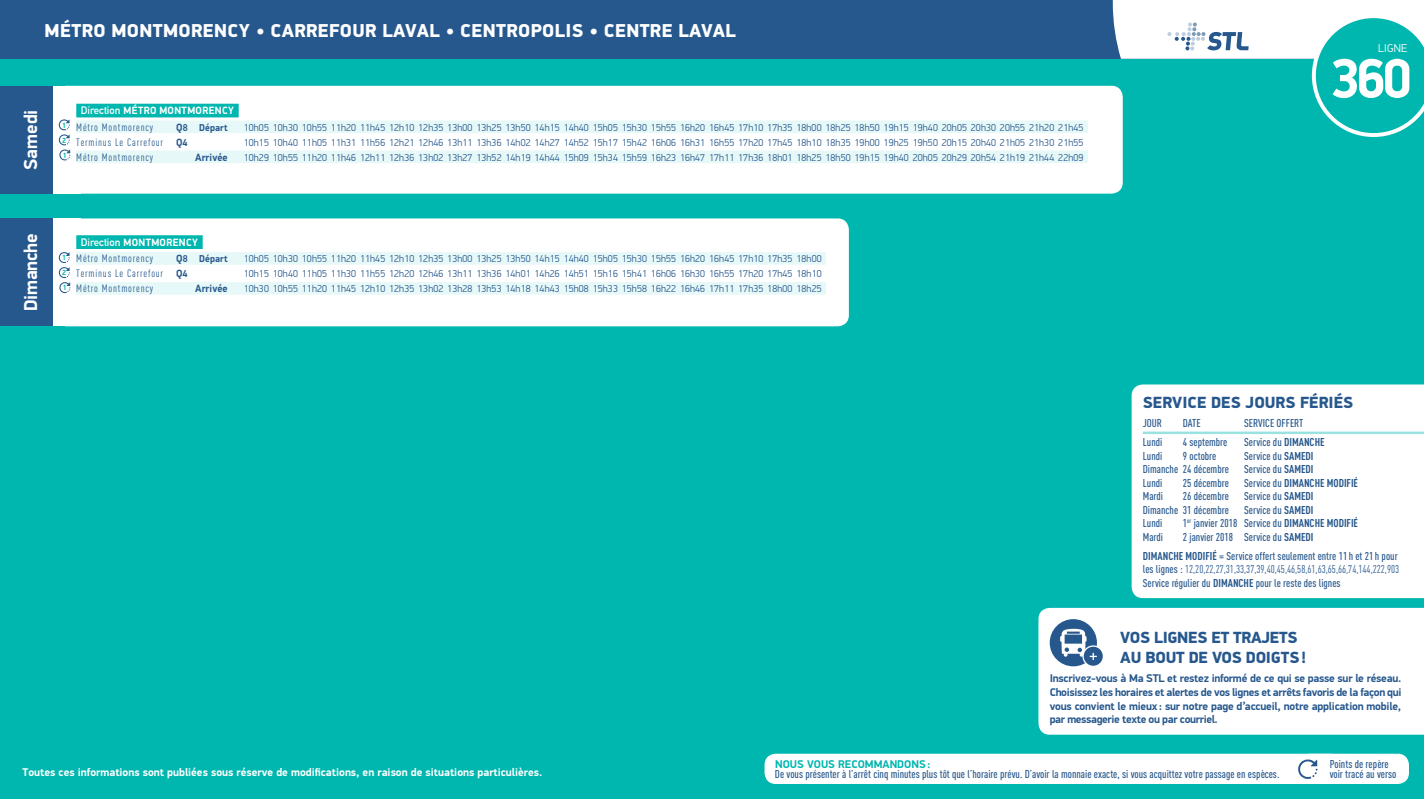
<style>
.page{position:relative;width:1424px;height:799px;background:#fff}
.page>*{position:absolute;margin:0;border:0;box-sizing:border-box;transform-origin:0 0}
.t1{font:700 56px "PF Din Display Pro";color:#fff}
.t2{font:900 18.75px "PF Din Display Pro";letter-spacing:.02em;color:#fff}
.t3{font:700 18.75px "PF Din Display Pro";letter-spacing:-.01em;color:#fff}
.t4{font:900 16.25px/19.5px "PF Din Display Pro";letter-spacing:-.02em;color:#27588d}
.t5{font:900 16.25px "PF Din Display Pro";color:#27588d}
.t6{font:300 11.38px "PF Din Display Pro";letter-spacing:.02em;color:#fff}
.t7{font:500 11.25px/10px "DIN Cond";color:#27588d}
.t8{font:700 11.25px/13.8px "PF Din Display Pro";letter-spacing:-.03em;color:#27588d;text-align:justify}
.t9{font:11.25px/13.5px "DIN Cond";color:#27588d}
.t10{font:700 11.25px "PF Din Display Pro";color:#fff}
.t11{font:700 11.25px "DIN Cond";color:#27588d}
.t12{font:700 11.25px "PF Din Display Pro";color:#00b7af}
.t13{font:10.62px "DIN Cond";letter-spacing:.075em;color:#27588d}
.t14{font:700 10.62px "DIN Alternate";color:#fff}
.t15{font:700 10.62px "PF Din Display Pro";letter-spacing:.03em;color:#fff;scale:.95 1}
.t16{font:700 10.62px "PF Din Display Pro";color:#27588d;scale:.95 1}
.t17{font:300 10px "PF Din Display Pro";letter-spacing:.02em;color:#27588d}
.t18{font:700 10px "PF Din Display Pro";letter-spacing:.01em;color:#27588d;scale:.95 1}
.t19{font:700 7.5px "PF Din Display Pro";color:#00b7af}
.s1{font-family:"PF Din Display Pro"}
.s2{font-size:10.62px}
.s3{font-family:"PF Din Display Pro";font-weight:700}
.s4{font-family:"PF Din Display Pro";font-weight:700;font-size:10px}
.s5{font-weight:700}
.s6{font-weight:500}
</style>
<div class="page">
<div style="left:0;top:59px;width:1423px;height:740px;background:#00b7af"></div>
<div style="left:764px;top:754px;width:577px;height:30px;background:#fff;border-radius:11px"></div>
<div style="left:1297px;top:753px;width:111px;height:31px;background:#fff;border-radius:11px"></div>
<svg style="left:1298px;top:759px;width:19px;height:20px"></svg>
<div style="left:1038px;top:608px;width:385px;height:126px;background:#fff"></div>
<div style="left:1049px;top:619px;width:47px;height:47px;background:#27588d;border-radius:50%"></div>
<div style="left:1082px;top:646px;width:21px;height:20px;background:#27588d;border-radius:50%"></div>
<div style="left:1082px;top:645px;width:21px;height:22px;border:1px solid #fff;border-radius:50%"></div>
<svg style="left:1059px;top:85px;width:37px;height:669px"></svg>
<div style="left:1131px;top:384px;width:292px;height:214px;background:#fff"></div>
<hr style="left:1142px;top:431px;width:281px;height:3px;background:#99e2df">
<div style="left:0;top:86px;width:80px;height:108px;background:#fff"></div>
<div style="left:0;top:218px;width:80px;height:108px;background:#fff"></div>
<div style="left:70px;top:86px;width:1052px;height:108px;background:#fff"></div>
<div style="left:76px;top:104px;width:163px;height:13px;background:#00b7af"></div>
<div style="left:76px;top:121px;width:1011px;height:12px;background:#e6f8f7"></div>
<div style="left:76px;top:136px;width:1011px;height:12px;background:#fff"></div>
<div style="left:76px;top:151px;width:1011px;height:12px;background:#e6f8f7"></div>
<div style="left:70px;top:218px;width:778px;height:108px;background:#fff"></div>
<div style="left:76px;top:235px;width:127px;height:14px;background:#00b7af"></div>
<div style="left:76px;top:252px;width:749px;height:13px;background:#e6f8f7"></div>
<div style="left:76px;top:267px;width:749px;height:13px;background:#fff"></div>
<div style="left:76px;top:282px;width:749px;height:13px;background:#e6f8f7"></div>
<div style="left:57px;top:133px;width:14px;height:14px;background:#fff;border-radius:50%"></div>
<div style="left:57px;top:118px;width:14px;height:14px;background:#fff;border-radius:50%"></div>
<svg style="left:58px;top:148px;width:14px;height:14px"></svg>
<svg style="left:58px;top:119px;width:12px;height:42px"></svg>
<div style="left:57px;top:265px;width:14px;height:14px;background:#fff;border-radius:50%"></div>
<div style="left:57px;top:250px;width:14px;height:14px;background:#fff;border-radius:50%"></div>
<svg style="left:58px;top:280px;width:14px;height:14px"></svg>
<svg style="left:58px;top:252px;width:12px;height:41px"></svg>
<div style="left:0;top:86px;width:52px;height:108px;background:#27588d"></div>
<div style="left:0;top:218px;width:52px;height:108px;background:#27588d"></div>
<div style="left:0;top:0;width:1423px;height:59px;background:#27588d"></div>
<svg style="left:1112px;top:0;width:311px;height:137px"></svg>
<h2 class="t2" style="left:45px;top:19px;width:692px">MÉTRO MONTMORENCY • CARREFOUR LAVAL • CENTROPOLIS • CENTRE LAVAL</h2>
<h2 class="t3" style="left:19px;top:170px;width:62px;rotate:-90deg">Samedi</h2>
<p class="t19" style="left:62px;top:121px;width:6px">1</p>
<p class="t19" style="left:63px;top:151px;width:6px">1</p>
<p class="t19" style="left:62px;top:136px;width:6px">2</p>
<p class="t14" style="left:81px;top:102px;width:65px">Direction <span class="s1">MÉTRO</span></p>
<p class="t15" style="left:159px;top:104px;width:17px">MONT</p>
<p class="t15" style="left:187px;top:104px;width:17px">MOREN</p>
<p class="t15" style="left:222px;top:104px;width:14px">CY</p>
<p class="t13" style="left:76px;top:121px;width:78px">Métro Montmorency</p>
<p class="t18" style="left:176px;top:121px;width:56px"><span class="s2">Q</span>8 Départ</p>
<p class="t17" style="left:244px;top:121px;width:841px">10h05 10h30 10h55 11h20 11h45 12h10 12h35 13h00 13h25 13h50 14h15 14h40 15h05 15h30 15h55 16h20 16h45 17h10 17h35 18h00 18h25 18h50 19h15 19h40 20h05 20h30 20h55 21h20 21h45</p>
<p class="t13" style="left:76px;top:136px;width:113px">Terminus Le Carrefour <span class="s3">Q</span><span class="s4">4</span></p>
<p class="t17" style="left:244px;top:136px;width:841px">10h15 10h40 11h05 11h31 11h56 12h21 12h46 13h11 13h36 14h02 14h27 14h52 15h17 15h42 16h06 16h31 16h55 17h20 17h45 18h10 18h35 19h00 19h25 19h50 20h15 20h40 21h05 21h30 21h55</p>
<p class="t13" style="left:76px;top:151px;width:78px">Métro Montmorency</p>
<p class="t16" style="left:187px;top:150px;width:44px">Arrivée</p>
<p class="t17" style="left:244px;top:151px;width:841px">10h29 10h55 11h20 11h46 12h11 12h36 13h02 13h27 13h52 14h19 14h44 15h09 15h34 15h59 16h23 16h47 17h11 17h36 18h01 18h25 18h50 19h15 19h40 20h05 20h29 20h54 21h19 21h44 22h09</p>
<h2 class="t3" style="left:19px;top:311px;width:79px;rotate:-90deg">Dimanche</h2>
<p class="t19" style="left:62px;top:253px;width:6px">1</p>
<p class="t19" style="left:63px;top:283px;width:6px">1</p>
<p class="t19" style="left:62px;top:268px;width:6px">2</p>
<p class="t14" style="left:81px;top:234px;width:59px">Direction <span class="s1">MONT</span></p>
<p class="t15" style="left:151px;top:236px;width:17px">MOREN</p>
<p class="t15" style="left:186px;top:236px;width:14px">CY</p>
<p class="t13" style="left:76px;top:252px;width:78px">Métro Montmorency</p>
<p class="t18" style="left:176px;top:253px;width:56px"><span class="s2">Q</span>8 Départ</p>
<p class="t17" style="left:244px;top:253px;width:579px">10h05 10h30 10h55 11h20 11h45 12h10 12h35 13h00 13h25 13h50 14h15 14h40 15h05 15h30 15h55 16h20 16h45 17h10 17h35 18h00</p>
<p class="t13" style="left:76px;top:267px;width:113px">Terminus Le Carrefour <span class="s3">Q</span><span class="s4">4</span></p>
<p class="t17" style="left:244px;top:268px;width:579px">10h15 10h40 11h05 11h30 11h55 12h20 12h46 13h11 13h36 14h01 14h26 14h51 15h16 15h41 16h06 16h30 16h55 17h20 17h45 18h10</p>
<p class="t13" style="left:76px;top:282px;width:78px">Métro Montmorency</p>
<p class="t16" style="left:187px;top:282px;width:44px">Arrivée</p>
<p class="t17" style="left:244px;top:283px;width:579px">10h30 10h55 11h20 11h45 12h10 12h35 13h02 13h28 13h53 14h18 14h43 15h08 15h33 15h58 16h22 16h46 17h11 17h35 18h00 18h25</p>
<p class="t6" style="left:1377px;top:42px;width:31px">LIGNE</p>
<h1 class="t1" style="left:1329px;top:45px;width:83px">360</h1>
<h3 class="t5" style="left:1142px;top:392px;width:212px">SERVICE DES JOURS FÉRIÉS</h3>
<p class="t7" style="left:1142px;top:418px;width:21px">JOUR</p>
<p class="t7" style="left:1182px;top:418px;width:19px">DATE</p>
<p class="t7" style="left:1243px;top:418px;width:61px">SERVICE OFFERT</p>
<p class="t7" style="left:1142px;top:437px;width:21px">Lundi</p>
<p class="t7" style="left:1182px;top:437px;width:46px">4 septembre</p>
<p class="t7" style="left:1243px;top:437px;width:82px">Service du <span class="s5">DIMANCHE</span></p>
<p class="t7" style="left:1142px;top:450px;width:21px">Lundi</p>
<p class="t7" style="left:1182px;top:450px;width:35px">9 octobre</p>
<p class="t7" style="left:1243px;top:450px;width:71px">Service du <span class="s5">SAMEDI</span></p>
<p class="t7" style="left:1142px;top:464px;width:87px">Dimanche 24 décembre</p>
<p class="t7" style="left:1243px;top:464px;width:71px">Service du <span class="s5">SAMEDI</span></p>
<p class="t7" style="left:1142px;top:477px;width:21px">Lundi</p>
<p class="t7" style="left:1182px;top:477px;width:47px">25 décembre</p>
<p class="t11" style="left:1243px;top:476px;width:115px"><span class="s6">Service du</span> DIMANCHE MODIFIÉ</p>
<p class="t7" style="left:1142px;top:491px;width:22px">Mardi</p>
<p class="t7" style="left:1182px;top:491px;width:47px">26 décembre</p>
<p class="t7" style="left:1243px;top:491px;width:71px">Service du <span class="s5">SAMEDI</span></p>
<p class="t7" style="left:1142px;top:504px;width:87px">Dimanche 31 décembre</p>
<p class="t7" style="left:1243px;top:504px;width:71px">Service du <span class="s5">SAMEDI</span></p>
<p class="t7" style="left:1142px;top:518px;width:21px">Lundi</p>
<p class="t7" style="left:1182px;top:518px;width:177px">1<sup>er</sup> janvier 2018 Service du <span class="s5">DIMANCHE MODIFIÉ</span></p>
<p class="t7" style="left:1142px;top:531px;width:22px">Mardi</p>
<p class="t7" style="left:1142px;top:527px;width:256px;line-height:19.1px;text-indent:40px">2 janvier 2018 Service du <span class="s5">SAMEDI<br>DIMANCHE MODIFIÉ</span> = Service offert seulement entre 11h et 21h pour</p>
<p class="t9" style="left:1142px;top:562px;width:258px"><span class="s6">les lignes :</span> 12,20,22,27,31,33,37,39,40,45,46,58,61,63,65,66,74,144,222,903<br><span class="s6">Service régulier du</span> <span class="s5">DIMANCHE</span> <span class="s6">pour le reste des lignes</span></p>
<h3 class="t4" style="left:1120px;top:628px;width:187px">VOS LIGNES ET TRAJETS<br>AU BOUT DE VOS DOIGTS!</h3>
<p class="t8" style="left:1049px;top:672px;width:353px">I nscrivez-vous à Ma STL et restez informé de ce qui se passe sur le réseau.<br>Choisissez les horaires et alertes de vos lignes et arrêts favoris de la façon qui vous convient le mieux: sur notre page d’accueil, notre application mobile, par messagerie texte ou par courriel.</p>
<p class="t10" style="left:22px;top:766px;width:521px">Toutes ces informations sont publiées sous réserve de modifications, en raison de situations particulières.</p>
<p class="t12" style="left:775px;top:757px;width:8px">NOU</p>
<p class="t12" style="left:797px;top:757px;width:18px">S VOU</p>
<p class="t12" style="left:828px;top:757px;width:104px">S RECOMMANDONS:</p>
<p class="t7" style="left:774px;top:768px;width:506px">De vous présenter à l’arrêt cinq minutes plus tôt que l’horaire prévu. D’avoir la monnaie exacte, si vous acquittez votre passage en espèces.</p>
<p class="t7" style="left:1329px;top:759px;width:68px">Points de repère voir tracé au verso</p>
</div>
